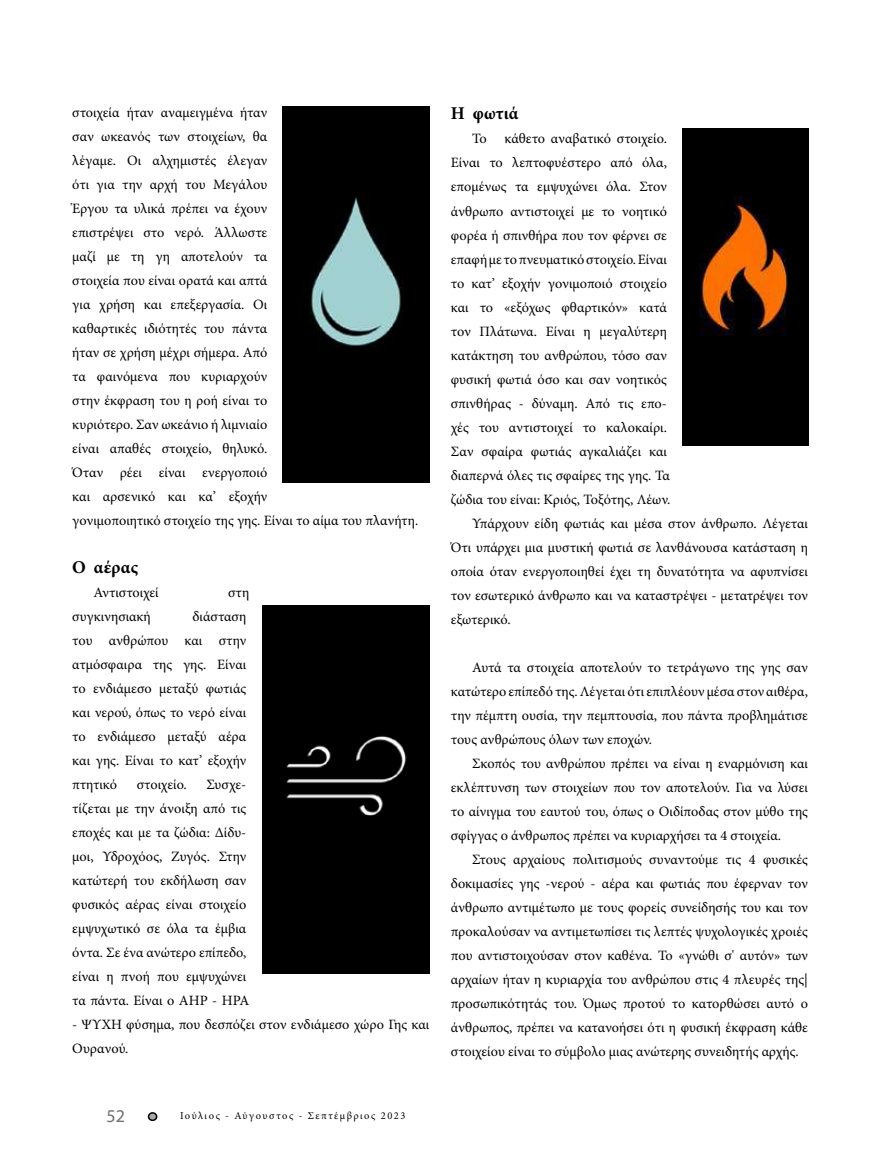
<style>
.page{position:relative;width:872px;height:1170px;background:#fff}
.page>*{position:absolute;margin:0;border:0;box-sizing:border-box;transform-origin:0 0}
.t1{font:700 18px "Minion Pro";letter-spacing:.005em;color:#000}
.t2{font:18px "Myriad Pro";color:#6d6e71}
.t3{font:14.25px/24px "Minion Pro";color:#000;text-align:justify}
.t4{font:10.5px "Minion Pro";letter-spacing:.14em;color:#000}
</style>
<div class="page">
<div style="left:148px;top:1112px;width:9px;height:8px;background:#a7a9ac;border-radius:50%"></div>
<div style="left:148px;top:1111px;width:9px;height:9px;border:2px solid #000;border-radius:50%"></div>
<div style="left:262px;top:605px;width:167px;height:368px;background:#000"></div>
<img style="left:682px;top:128px;width:126px;height:318px">
<img style="left:283px;top:106px;width:146px;height:376px">
<p class="t3" style="left:72px;top:100px;width:347px;text-align:left">στοιχεία ήταν αναμειγμένα ήταν<br>σαν ωκεανός των στοιχείων, θα<br>λέγαμε. Οι αλχημιστές έλεγαν<br>ότι για την αρχή του Μεγάλου<br>Έργου τα υλικά πρέπει να έχουν<br>επιστρέψει στο νερό. Άλλωστε<br>μαζί με τη γη αποτελούν τα<br>στοιχεία που είναι ορατά και απτά<br>για χρήση και επεξεργασία. Οι<br>καθαρτικές ιδιότητές του πάντα<br>ήταν σε χρήση μέχρι σήμερα. Από<br>τα φαινόμενα που κυριαρχούν<br>στην έκφραση του η ροή είναι το<br>κυριότερο. Σαν ωκεάνιο ή λιμνιαίο<br>είναι απαθές στοιχείο, θηλυκό.<br>Όταν ρέει είναι ενεργοποιό<br>και αρσενικό και κα’ εξοχήν<br>γονιμοποιητικό στοιχείο της γης. Είναι το αίμα του πλανήτη.</p>
<p class="t1" style="left:72px;top:554px;width:67px">Ο αέρας</p>
<p class="t3" style="left:94px;top:580px;width:67px">Αντιστοιχεί</p>
<p class="t3" style="left:228px;top:580px;width:23px">στη</p>
<p class="t3" style="left:72px;top:604px;width:80px">συγκινησιακή</p>
<p class="t3" style="left:72px;top:604px;width:176px;text-indent:120px">διάσταση του ανθρώπου και στην ατμόσφαιρα της γης. Είναι το ενδιάμεσο μεταξύ φωτιάς και νερού, όπως το νερό είναι το ενδιάμεσο μεταξύ αέρα και γης. Είναι το κατ’ εξοχήν πτητικό</p>
<p class="t3" style="left:137px;top:772px;width:51px">στοιχείο.</p>
<p class="t3" style="left:72px;top:772px;width:178px;text-align:left;text-indent:134px">Συσχε&shy;τίζεται με την άνοιξη από τις εποχές και με τα ζώδια: Δίδυ&shy;μοι, Υδροχόος, Ζυγός. Στην κατώτερή του εκδήλωση σαν φυσικός αέρας είναι στοιχείο εμψυχωτικό σε όλα τα έμβια όντα. Σε ένα ανώτερο επίπεδο, είναι η πνοή που εμψυχώνει τα πάντα. Είναι ο ΑΗΡ - ΗΡΑ</p>
<p class="t3" style="left:72px;top:1012px;width:359px">- ΨΥΧΗ φύσημα, που δεσπόζει στον ενδιάμεσο χώρο Γης και<br>Ουρανού.</p>
<p class="t2" style="left:106px;top:1104px;width:20px">52</p>
<p class="t4" style="left:180px;top:1108px;width:227px">Ιούλιος - Αύγουστος - Σεπτέμβριος 2023</p>
<p class="t1" style="left:451px;top:101px;width:69px">Η φωτιά</p>
<p class="t3" style="left:472px;top:127px;width:196px">Το κάθετο αναβατικό στοιχείο.</p>
<p class="t3" style="left:451px;top:151px;width:218px">Είναι το λεπτοφυέστερο από όλα,</p>
<p class="t3" style="left:451px;top:175px;width:217px">επομένως τα εμψυχώνει όλα. Στον</p>
<p class="t3" style="left:451px;top:199px;width:218px">άνθρωπο αντιστοιχεί με το νοητικό</p>
<p class="t3" style="left:451px;top:223px;width:218px">φορέα ή σπινθήρα που τον φέρνει σε</p>
<p class="t3" style="left:451px;top:247px;width:218px">επαφή με το πνευματικό στοιχείο. Είναι</p>
<p class="t3" style="left:451px;top:271px;width:217px">το κατ’ εξοχήν γονιμοποιό στοιχείο</p>
<p class="t3" style="left:451px;top:295px;width:218px">και το «εξόχως φθαρτικόν» κατά</p>
<p class="t3" style="left:451px;top:319px;width:218px">τον Πλάτωνα. Είναι η μεγαλύτερη</p>
<p class="t3" style="left:451px;top:343px;width:218px">κατάκτηση του ανθρώπου, τόσο σαν</p>
<p class="t3" style="left:451px;top:367px;width:218px">φυσική φωτιά όσο και σαν νοητικός</p>
<p class="t3" style="left:451px;top:391px;width:216px">σπινθήρας - δύναμη. Από τις επο-</p>
<p class="t3" style="left:451px;top:415px;width:218px">χές του αντιστοιχεί το καλοκαίρι.</p>
<p class="t3" style="left:451px;top:439px;width:217px">Σαν σφαίρα φωτιάς αγκαλιάζει και</p>
<p class="t3" style="left:451px;top:463px;width:220px">διαπερνά όλες τις σφαίρες της γης. Τα</p>
<p class="t3" style="left:451px;top:487px;width:221px">ζώδια του είναι: Κριός, Τοξότης, Λέων.</p>
<p class="t3" style="left:472px;top:511px;width:337px">Υπάρχουν είδη φωτιάς και μέσα στον άνθρωπο. Λέγεται</p>
<p class="t3" style="left:451px;top:535px;width:359px">Ότι υπάρχει μια μυστική φωτιά σε λανθάνουσα κατάσταση η</p>
<p class="t3" style="left:451px;top:559px;width:359px">οποία όταν ενεργοποιηθεί έχει τη δυνατότητα να αφυπνίσει</p>
<p class="t3" style="left:451px;top:583px;width:358px">τον εσωτερικό άνθρωπο και να καταστρέψει - μετατρέψει τον</p>
<p class="t3" style="left:451px;top:607px;width:61px">εξωτερικό.</p>
<p class="t3" style="left:451px;top:655px;width:359px;text-indent:21px">Αυτά τα στοιχεία αποτελούν το τετράγωνο της γης σαν κατώτερο επίπεδό της. Λέγεται ότι επιπλέουν μέσα στον αιθέρα, την πέμπτη ουσία, την πεμπτουσία, που πάντα προβλημάτισε τους ανθρώπους όλων των εποχών.</p>
<p class="t3" style="left:451px;top:751px;width:359px;text-indent:21px">Σκοπός του ανθρώπου πρέπει να είναι η εναρμόνιση και εκλέπτυνση των στοιχείων που τον αποτελούν. Για να λύσει το αίνιγμα του εαυτού του, όπως ο Οιδίποδας στον μύθο της σφίγγας ο άνθρωπος πρέπει να κυριαρχήσει τα 4 στοιχεία.</p>
<p class="t3" style="left:451px;top:847px;width:359px;text-indent:21px">Στους αρχαίους πολιτισμούς συναντούμε τις 4 φυσικές δοκιμασίες γης -νερού - αέρα και φωτιάς που έφερναν τον άνθρωπο αντιμέτωπο με τους φορείς συνείδησής του και τον προκαλούσαν να αντιμετωπίσει τις λεπτές ψυχολογικές χροιές που αντιστοιχούσαν στον καθένα. Το «γνώθι σ' αυτόν» των αρχαίων ήταν η κυριαρχία του ανθρώπου στις 4 πλευρές της| προσωπικότητάς του. Όμως προτού το κατορθώσει αυτό ο άνθρωπος, πρέπει να κατανοήσει ότι η φυσική έκφραση κάθε στοιχείου είναι το σύμβολο μιας ανώτερης συνειδητής αρχής.</p>
</div>
